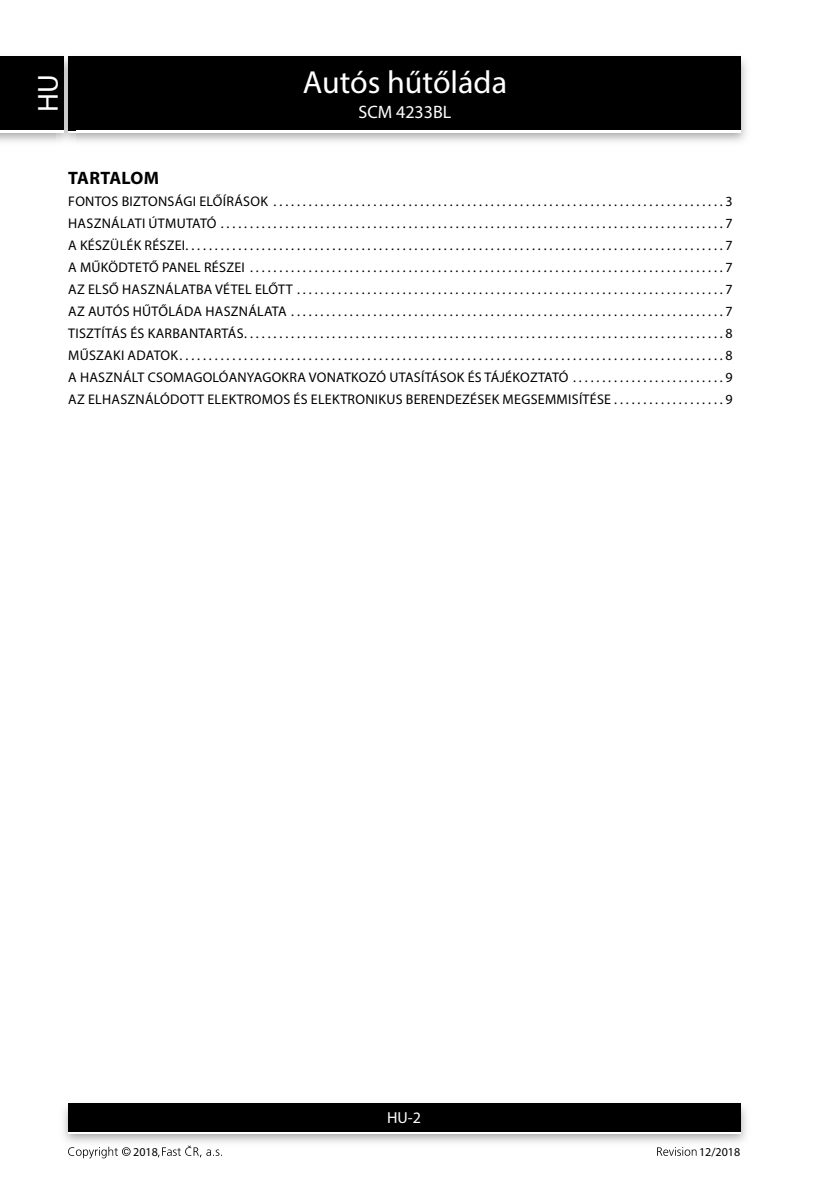
<style>
.page{position:relative;width:840px;height:1191px;background:#fff}
.page>*{position:absolute;margin:0;border:0;box-sizing:border-box;transform-origin:0 0}
.t1{font:32px "Myriad Pro";color:#fff}
.t2{font:29px "Myriad Pro";color:#fff}
.t3{font:18px "Myriad Pro";color:#fff}
.t4{font:700 18px "Myriad Pro";letter-spacing:.02em;color:#000}
.t5{font:16px "Myriad Pro";color:#fff}
.t6{font:14px "Myriad Pro";letter-spacing:.02em;color:#000}
.t7{font:12px "Myriad Pro";color:#000}
</style>
<div class="page">
<img style="left:0;top:56px;width:747px;height:86px">
<div style="left:68px;top:59px;width:672px;height:74px;background:#fff"></div>
<div style="left:68px;top:57px;width:672px;height:73px;background:#000"></div>
<img style="left:63px;top:1103px;width:684px;height:40px">
<div style="left:68px;top:1106px;width:672px;height:28px;background:linear-gradient(to right,#fff,#fff)"></div>
<div style="left:68px;top:1103px;width:672px;height:28px;background:#000"></div>
<img style="left:57px;top:56px;width:18px;height:86px">
<img style="left:68px;top:130px;width:7px;height:3px">
<svg style="left:68px;top:57px;width:7px;height:2px"></svg>
<img style="left:68px;top:59px;width:7px;height:71px">
<div style="left:0;top:59px;width:64px;height:74px;background:#fff"></div>
<div style="left:0;top:57px;width:64px;height:73px;background:#000"></div>
<svg style="left:68px;top:1146px;width:62px;height:12px"></svg>
<svg style="left:158px;top:1145px;width:64px;height:12px"></svg>
<svg style="left:657px;top:1147px;width:39px;height:8px"></svg>
<h2 class="t2" style="left:30px;top:112px;width:39px;rotate:-90deg">HU</h2>
<h1 class="t1" style="left:302px;top:62px;width:206px">Autós hűtőláda</h1>
<p class="t3" style="left:358px;top:101px;width:94px">SCM 4233BL</p>
<p class="t4" style="left:68px;top:166px;width:92px">TARTALOM</p>
<p class="t6" style="left:68px;top:192px;width:207px">FONTOS BIZTONSÁGI ELŐÍRÁSOK ..............................................................................</p>
<p class="t6" style="left:725px;top:192px;width:9px">3</p>
<p class="t6" style="left:68px;top:214px;width:154px">HASZNÁLATI ÚTMUTATÓ.......................................................................................</p>
<p class="t6" style="left:725px;top:214px;width:9px">7</p>
<p class="t6" style="left:68px;top:236px;width:122px">A KÉSZÜLÉK RÉSZEI.............................................................................................</p>
<p class="t6" style="left:725px;top:236px;width:9px">7</p>
<p class="t6" style="left:68px;top:258px;width:183px">A MŰKÖDTETŐ PANEL RÉSZEI..................................................................................</p>
<p class="t6" style="left:725px;top:258px;width:9px">7</p>
<p class="t6" style="left:68px;top:280px;width:230px">AZ ELSŐ HASZNÁLATBA VÉTEL ELŐTT..........................................................................</p>
<p class="t6" style="left:725px;top:280px;width:9px">7</p>
<p class="t6" style="left:68px;top:302px;width:224px">AZ AUTÓS HŰTŐLÁDA HASZNÁLATA...........................................................................</p>
<p class="t6" style="left:725px;top:302px;width:9px">7</p>
<p class="t6" style="left:68px;top:324px;width:180px">TISZTÍTÁS ÉS KARBANTARTÁS...................................................................................</p>
<p class="t6" style="left:725px;top:324px;width:9px">8</p>
<p class="t6" style="left:68px;top:346px;width:114px">MŰSZAKI ADATOK..............................................................................................</p>
<p class="t6" style="left:725px;top:346px;width:9px">8</p>
<p class="t6" style="left:68px;top:368px;width:506px">A HASZNÁLT CSOMAGOLÓANYAGOKRA VONATKOZÓ UTASÍTÁSOK ÉS TÁJÉKOZTATÓ...........................</p>
<p class="t6" style="left:725px;top:368px;width:9px">9</p>
<p class="t6" style="left:68px;top:390px;width:547px">AZ ELHASZNÁLÓDOTT ELEKTROMOS ÉS ELEKTRONIKUS BERENDEZÉSEK MEGSEMMISÍTÉSE....................</p>
<p class="t6" style="left:725px;top:390px;width:9px">9</p>
<p class="t5" style="left:387px;top:1108px;width:35px">HU-2</p>
<p class="t7" style="left:133px;top:1144px;width:26px">2018</p>
<p class="t7" style="left:698px;top:1144px;width:43px">12/2018</p>
</div>
